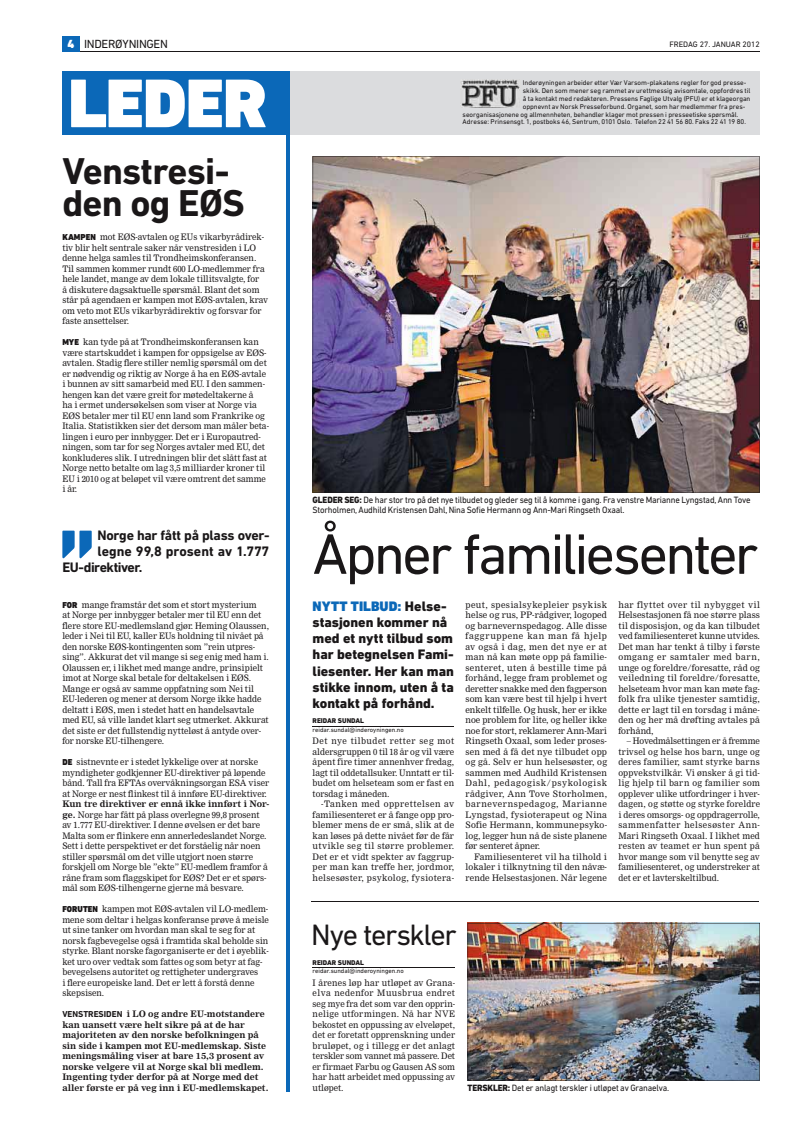
<style>
.page{position:relative;width:794px;height:1134px;background:#fff}
.page>*{position:absolute;margin:0;border:0;box-sizing:border-box;transform-origin:0 0}
.t1{font:900 70px "DIN Next LT Pro";letter-spacing:-.02em;color:#fff}
.t2{font:58px "DIN Next LT Pro";letter-spacing:-.055em;color:#1a1718}
.t3{font:700 38px/32px "DIN Next LT Pro";letter-spacing:-.02em;color:#1a1718}
.t4{font:30px "DIN Next LT Pro";letter-spacing:-.045em;color:#1a1718}
.t5{font:800 14px/16px "DIN Next LT Pro";color:#1a1718}
.t6{font:700 14px "DIN Next LT Pro";letter-spacing:-.015em;color:#1a1718}
.t7{font:700 14px "DIN Next LT Pro";letter-spacing:.005em;color:#1a1718}
.t8{font:700 14px "DIN Next LT Pro";letter-spacing:-.035em;color:#1a1718}
.t9{font:12px "DIN Next LT Pro";letter-spacing:-.03em;color:#1a1718}
.t10{font:9.3px/10.5px "DIN Next LT Pro";letter-spacing:-.02em;color:#1a1718;scale:.94 1}
.t11{font:8.8px/10.5px "Nimrod";color:#1a1718;scale:.96 1}
.t12{font:8.8px/10.5px "Nimrod";color:#1a1718;text-align:justify}
.t13{font:700 8.8px/10.5px "Nimrod";color:#1a1718}
.t14{font:8px "DIN Next LT Pro";color:#1a1718}
.t15{font:7px "DIN Next LT Pro";letter-spacing:-.005em;color:#1a1718}
.t16{font:800 7px "DIN Next LT Pro";color:#1a1718}
.t17{font:6.5px "DIN Next LT Pro";color:#1a1718}
.s1{font-weight:900;color:#fff}
.s2{font-family:"DIN Next LT Pro";font-weight:900}
.s3{font-weight:700}
.s4{font-family:"DIN Next LT Pro"}
.s5{font-weight:800}
.s6{font-weight:900;color:#0b68b8}
</style>
<div class="page">
<hr style="left:62px;top:51px;width:698px;height:1px;background:#1a1718">
<img style="left:467px;top:923px;width:293px;height:157px">
<div style="left:62px;top:36px;width:17px;height:15px;background:#0b68b8"></div>
<div style="left:283px;top:71px;width:477px;height:64px;background:#dbdcde"></div>
<img style="left:461px;top:79px;width:59px;height:28px">
<div style="left:62px;top:71px;width:228px;height:64px;background:#0b68b8"></div>
<hr style="left:287px;top:71px;width:3px;height:1020px;background:#0b68b8">
<svg style="left:62px;top:531px;width:30px;height:27px"></svg>
<hr style="left:313px;top:726px;width:141px;height:1px;background:#1a1718">
<img style="left:313px;top:156px;width:447px;height:336px">
<hr style="left:311px;top:901px;width:447px;height:1px;background:#1a1718">
<hr style="left:313px;top:967px;width:142px;height:1px;background:#1a1718">
<h3 class="t9" style="left:67px;top:39px;width:102px"><span class="s1">4</span> INDERØYNINGEN</h3>
<p class="t14" style="left:669px;top:41px;width:92px">FREDAG 27. JANUAR 2012</p>
<p class="t15" style="left:523px;top:80px;width:225px">Inderøyningen arbeider etter Vær Varsom-plakatens regler for god presse-</p>
<p class="t15" style="left:523px;top:88px;width:229px">skikk. Den som mener seg rammet av urettmessig avisomtale, oppfordres til</p>
<p class="t15" style="left:523px;top:96px;width:229px">å ta kontakt med redaktøren. Pressens Faglige Utvalg (PFU) er et klageorgan</p>
<p class="t15" style="left:523px;top:104px;width:224px">oppnevnt av Norsk Presseforbund. Organet, som har medlemmer fra pres-</p>
<p class="t15" style="left:462px;top:112px;width:277px">seorganisasjonene og allmennheten, behandler klager mot pressen i presseetiske spørsmål.</p>
<h1 class="t1" style="left:68px;top:62px;width:201px">LEDER</h1>
<p class="t15" style="left:462px;top:119px;width:285px">Adresse: Prinsensgt. 1, postboks 46, Sentrum, 0101 Oslo. Telefon 22 41 56 80. Faks 22 41 19 80.</p>
<h3 class="t3" style="left:62px;top:159px;width:184px">Venstresi&shy;den og EØS</h3>
<p class="t11" style="left:62px;top:232px;width:216px"><span class="s2">KAMPEN</span> mot EØS-avtalen og EUs vikarbyrådirek&shy;tiv blir helt sentrale saker når venstresiden i LO denne helga samles til Trondheimskonferansen.<br>Til sammen kommer rundt 600 LO-medlemmer fra hele landet, mange av dem lokale tillitsvalgte, for<br>å diskutere dagsaktuelle spørsmål. Blant det som står på agendaen er kampen mot EØS-avtalen, krav om veto mot EUs vikarbyrådirektiv og forsvar for faste ansettelser.</p>
<p class="t11" style="left:62px;top:337px;width:217px"><span class="s2">MYE</span> kan tyde på at Trondheimskonferansen kan være startskuddet i kampen for oppsigelse av EØS&shy;avtalen. Stadig flere stiller nemlig spørsmål om det er nødvendig og riktig av Norge å ha en EØS-avtale i bunnen av sitt samarbeid med EU. I den sammen&shy;hengen kan det være greit for møtedeltakerne å<br>ha i ermet undersøkelsen som viser at Norge via EØS betaler mer til EU enn land som Frankrike og Italia. Statistikken sier det dersom man måler beta&shy;lingen i euro per innbygger. Det er i Europautred&shy;ningen, som tar for seg Norges avtaler med EU, det konkluderes slik. I utredningen blir det slått fast at Norge netto betalte om lag 3,5 milliarder kroner til EU i 2010 og at beløpet vil være omtrent det samme i år.</p>
<h3 class="t6" style="left:97px;top:530px;width:174px">Norge har fått på plass over-</h3>
<h3 class="t7" style="left:97px;top:546px;width:173px">legne 99,8 prosent av 1.777</h3>
<h3 class="t8" style="left:62px;top:562px;width:82px">EU-direktiver.</h3>
<p class="t11" style="left:62px;top:599px;width:217px"><span class="s2">FOR</span> mange framstår det som et stort mysterium<br>at Norge per innbygger betaler mer til EU enn det flere store EU-medlemsland gjør. Heming Olaussen, leder i Nei til EU, kaller EUs holdning til nivået på den norske EØS-kontingenten som ”rein utpres&shy;sing”. Akkurat det vil mange si seg enig med ham i.<br>Olaussen er, i likhet med mange andre, prinsipielt imot at Norge skal betale for deltakelsen i EØS.<br>Mange er også av samme oppfatning som Nei til EU-lederen og mener at dersom Norge ikke hadde deltatt i EØS, men i stedet hatt en handelsavtale med EU, så ville landet klart seg utmerket. Akkurat det siste er det fullstendig nytteløst å antyde over&shy;for norske EU-tilhengere.</p>
<p class="t11" style="left:62px;top:757px;width:217px"><span class="s2">DE</span> sistnevnte er i stedet lykkelige over at norske myndigheter godkjenner EU-direktiver på løpende bånd. Tall fra EFTAs overvåkningsorgan ESA viser at Norge er nest flinkest til å innføre EU-direktiver.</p>
<p class="t11" style="left:62px;top:799px;width:217px"><span class="s3">Kun tre direktiver er ennå ikke innført i Nor&shy;ge.</span> Norge har fått på plass overlegne 99,8 prosent av 1.777 EU-direktiver. I denne øvelsen er det bare Malta som er flinkere enn annerledeslandet Norge.<br>Sett i dette perspektivet er det forståelig når noen stiller spørsmål om det ville utgjort noen større forskjell om Norge ble ”ekte” EU-medlem framfor å råne fram som flaggskipet for EØS? Det er et spørs&shy;mål som EØS-tilhengerne gjerne må besvare.</p>
<p class="t11" style="left:62px;top:904px;width:217px"><span class="s2">FORUTEN</span> kampen mot EØS-avtalen vil LO-medlem&shy;mene som deltar i helgas konferanse prøve å meisle ut sine tanker om hvordan man skal te seg for at norsk fagbevegelse også i framtida skal beholde sin styrke. Blant norske fagorganiserte er det i øyeblik&shy;ket uro over vedtak som fattes og som betyr at fag&shy;bevegelsens autoritet og rettigheter undergraves<br>i flere europeiske land. Det er lett å forstå denne skepsisen.</p>
<p class="t13" style="left:62px;top:1009px;width:208px"><span class="s4">VENSTRESIDEN</span> i LO og andre EU-motstandere kan uansett være helt sikre på at de har majoriteten av den norske befolkningen på sin side i kampen mot EU-medlemskap. Siste meningsmåling viser at bare 15,3 prosent av norske velgere vil at Norge skal bli medlem.<br>Ingenting tyder derfor på at Norge med det aller første er på veg inn i EU-medlemskapet.</p>
<p class="t10" style="left:313px;top:496px;width:467px"><span class="s5">GLEDER SEG:</span> De har stor tro på det nye tilbudet og gleder seg til å komme i gang. Fra venstre Marianne Lyngstad, Ann Tove<br>Storholmen, Audhild Kristensen Dahl, Nina Sofie Hermann og Ann-Mari Ringseth Oxaal.</p>
<h2 class="t2" style="left:313px;top:533px;width:447px">Åpner familiesenter</h2>
<h3 class="t5" style="left:313px;top:600px;width:143px"><span class="s6">NYTT TILBUD:</span> Helse&shy;stasjonen kommer nå med et nytt tilbud som har betegnelsen Fami&shy;liesenter. Her kan man stikke innom, uten å ta kontakt på forhånd.</h3>
<p class="t16" style="left:313px;top:718px;width:53px">REIDAR SUNDAL</p>
<p class="t17" style="left:313px;top:727px;width:93px">reidar.sundal@inderoyningen.no</p>
<p class="t11" style="left:313px;top:736px;width:149px;text-align:justify">Det nye tilbudet retter seg mot aldersgruppen 0 til 18 år og vil være åpent fire timer annenhver fredag, lagt til oddetallsuker. Unntatt er til&shy;budet om helseteam som er fast en torsdag i måneden.</p>
<p class="t12" style="left:313px;top:799px;width:143px;text-indent:9px">-Tanken med opprettelsen av familiesenteret er å fange opp pro&shy;blemer mens de er små, slik at de kan løses på dette nivået før de får utvikle seg til større problemer.<br>Det er et vidt spekter av faggrup&shy;per man kan treffe her, jordmor, helsesøster, psykolog, fysiotera-</p>
<p class="t12" style="left:465px;top:599px;width:143px">peut, spesialsykepleier psykisk helse og rus, PP-rådgiver, logoped og barnevernspedagog. Alle disse faggruppene kan man få hjelp av også i dag, men det nye er at man nå kan møte opp på familie&shy;senteret, uten å bestille time på forhånd, legge fram problemet og deretter snakke med den fagperson som kan være best til hjelp i hvert enkelt tilfelle. Og husk, her er ikke noe problem for lite, og heller ikke noe for stort, reklamerer Ann-Mari Ringseth Oxaal, som leder proses&shy;sen med å få det nye tilbudet opp og gå. Selv er hun helsesøster, og sammen med Audhild Kristensen Dahl, pedagogisk/psykologisk rådgiver, Ann Tove Storholmen, barnevernspedagog, Marianne Lyngstad, fysioterapeut og Nina Sofie Hermann, kommunepsyko&shy;log, legger hun nå de siste planene før senteret åpner.</p>
<p class="t12" style="left:465px;top:851px;width:143px;text-indent:9px">Familiesenteret vil ha tilhold i lokaler i tilknytning til den nåvæ&shy;rende Helsestasjonen. Når legene</p>
<p class="t12" style="left:618px;top:599px;width:143px">har flyttet over til nybygget vil Helsestasjonen få noe større plass til disposisjon, og da kan tilbudet ved familiesenteret kunne utvides.<br>Det man har tenkt å tilby i første omgang er samtaler med barn, unge og foreldre/foresatte, råd og veiledning til foreldre/foresatte, helseteam hvor man kan møte fag&shy;folk fra ulike tjenester samtidig, dette er lagt til en torsdag i måne&shy;den og her må drøfting avtales på forhånd,</p>
<p class="t11" style="left:618px;top:736px;width:149px;text-align:justify;text-indent:9px">– Hovedmålsettingen er å fremme trivsel og helse hos barn, unge og deres familier, samt styrke barns oppvekstvilkår. Vi ønsker å gi tid&shy;lig hjelp til barn og familier som opplever ulike utfordringer i hver&shy;dagen, og støtte og styrke foreldre i deres omsorgs- og oppdragerrolle, sammenfatter helsesøster Ann-Mari Ringseth Oxaal. I likhet med resten av teamet er hun spent på hvor mange som vil benytte seg av familiesenteret, og understreker at det er et lavterskeltilbud.</p>
<h3 class="t4" style="left:311px;top:924px;width:147px">Nye terskler</h3>
<p class="t16" style="left:313px;top:960px;width:53px">REIDAR SUNDAL</p>
<p class="t17" style="left:313px;top:969px;width:93px">reidar.sundal@inderoyningen.no</p>
<p class="t11" style="left:313px;top:977px;width:150px;text-align:justify">I årenes løp har utløpet av Grana&shy;elva nedenfor Muusbrua endret seg mye fra det som var den opprin&shy;nelige utformingen. Nå har NVE bekostet en oppussing av elveløpet, det er foretatt opprenskning under bruløpet, og i tillegg er det anlagt terskler som vannet må passere. Det er firmaet Farbu og Gausen AS som har hatt arbeidet med oppussing av utløpet.</p>
<p class="t10" style="left:467px;top:1084px;width:216px"><span class="s5">TERSKLER:</span> Det er anlagt terskler i utløpet av Granaelva.</p>
</div>
